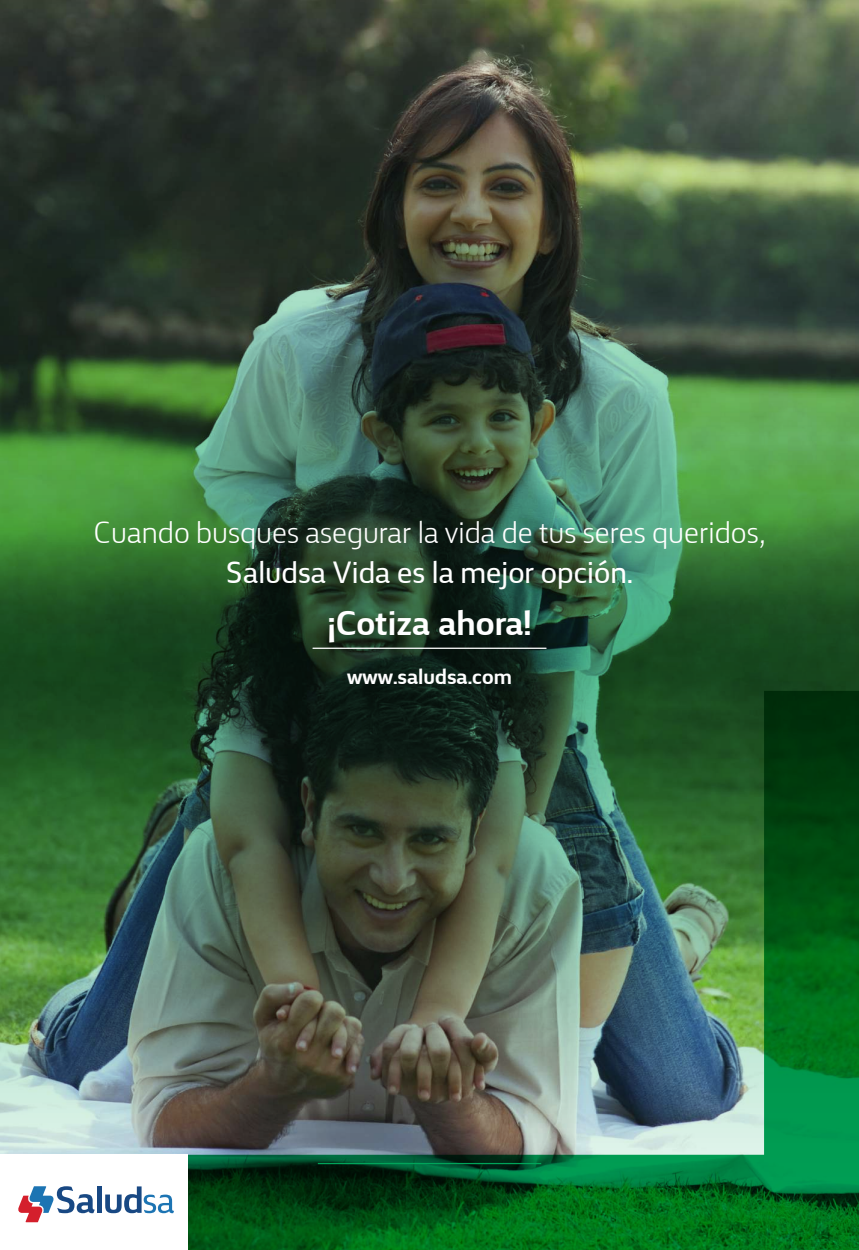
<style>
.page{position:relative;width:859px;height:1250px;background:#fff}
.page>*{position:absolute;margin:0;border:0;box-sizing:border-box;transform-origin:0 0}
.t1{font:700 35px "FS Silas Sans Web";color:#fff}
.t2{font:300 31.25px "FS Silas Sans Web";color:#fff}
.t3{font:31.25px "FS Silas Sans Web";color:#fff}
.t4{font:700 21.62px "FS Silas Sans Web";color:#fff}
</style>
<div class="page">
<img style="left:0;top:0;width:859px;height:1154px">
<hr style="left:313px;top:648px;width:233px;height:1px;background:#fff">
<img style="left:187px;top:691px;width:672px;height:559px">
<div style="left:97px;top:1186px;width:5px;height:27px;background:#184883"></div>
<svg style="left:18px;top:1186px;width:77px;height:36px"></svg>
<svg style="left:105px;top:1186px;width:69px;height:27px"></svg>
<p class="t2" style="left:94px;top:514px;width:673px">Cuando busques asegurar la vida de tus seres queridos,</p>
<p class="t3" style="left:226px;top:554px;width:409px">Saludsa Vida es la mejor opción.</p>
<p class="t1" style="left:328px;top:602px;width:205px">¡Cotiza ahora!</p>
<p class="t4" style="left:347px;top:663px;width:166px">www.saludsa.com</p>
</div>
